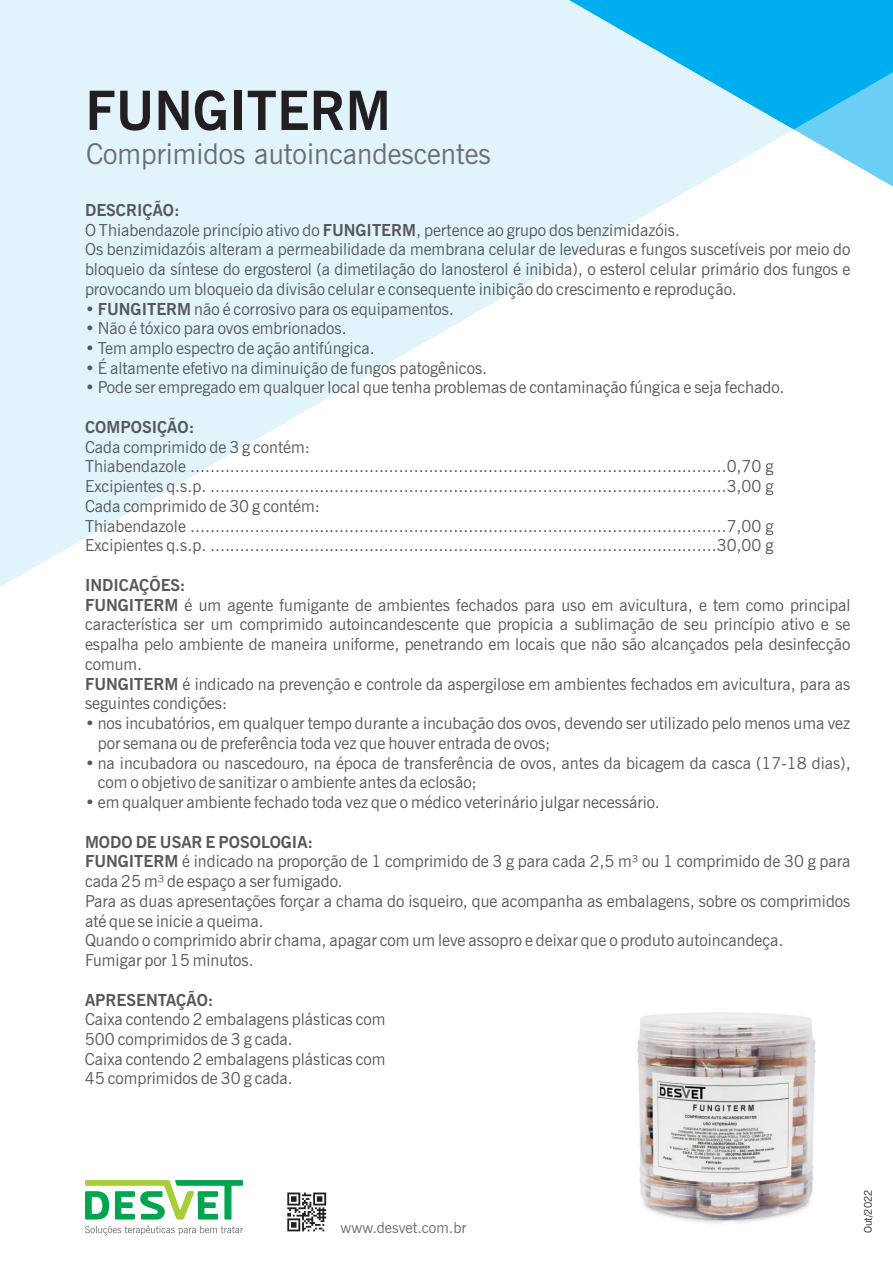
<style>
.page{position:relative;width:893px;height:1263px;background:#fff}
.page>*{position:absolute;margin:0;border:0;box-sizing:border-box;transform-origin:0 0}
.t1{font:700 54px "News Gothic BT";color:#231f20}
.t2{font:28.5px "News Gothic BT";color:#6c6d70}
.t3{font:16.5px/19.8px "News Gothic BT";color:#57585a}
.t4{font:700 16.5px "News Gothic BT";color:#57585a}
.t5{font:15px "News Gothic BT";color:#6c6d70}
.t6{font:10.5px "News Gothic BT";color:#231f20}
.s1{font-weight:700}
</style>
<div class="page">
<svg style="left:0;top:214px;width:646px;height:373px;fill:#e1f4fc"></svg>
<svg style="left:0;top:129px;width:893px;height:85px;fill:#e1f4fc"></svg>
<svg style="left:0;top:0;width:893px;height:129px;background:#aee4f9"></svg>
<img style="left:637px;top:1012px;width:179px;height:212px">
<svg style="left:85px;top:1180px;width:158px;height:39px"></svg>
<svg style="left:85px;top:1226px;width:158px;height:9px"></svg>
<svg style="left:287px;top:1192px;width:40px;height:40px"></svg>
<svg style="left:287px;top:1192px;width:39px;height:39px"></svg>
<h1 class="t1" style="left:85px;top:89px;width:307px">FUNGITERM</h1>
<h2 class="t2" style="left:86px;top:143px;width:406px">Comprimidos autoincandescentes</h2>
<p class="t3" style="left:85px;top:202px;width:767px"><span class="s1">DESCRIÇÃO:<br></span>O Thiabendazole princípio ativo do <span class="s1">FUNGITERM</span>, pertence ao grupo dos benzimidazóis.<br>Os benzimidazóis alteram a permeabilidade da membrana celular de leveduras e fungos suscetíveis por meio do bloqueio da síntese do ergosterol (a dimetilação do lanosterol é inibida), o esterol celular primário dos fungos e provocando um bloqueio da divisão celular e consequente inibição do crescimento e reprodução.</p>
<p class="t3" style="left:85px;top:300px;width:371px">• <span class="s1">FUNGITERM</span> não é corrosivo para os equipamentos.</p>
<p class="t3" style="left:85px;top:320px;width:263px">• Não é tóxico para ovos embrionados.</p>
<p class="t3" style="left:85px;top:340px;width:291px">• Tem amplo espectro de ação antifúngica.</p>
<p class="t3" style="left:85px;top:359px;width:404px">• É altamente efetivo na diminuição de fungos patogênicos.</p>
<p class="t3" style="left:85px;top:379px;width:701px">• Pode ser empregado em qualquer local que tenha problemas de contaminação fúngica e seja fechado.</p>
<p class="t4" style="left:85px;top:420px;width:111px">COMPOSIÇÃO:</p>
<p class="t3" style="left:85px;top:438px;width:690px">Cada comprimido de 3 g contém:<br>Thiabendazole ............................................................................................................0,70 g Excipientes q.s.p. ........................................................................................................3,00 g Cada comprimido de 30 g contém:<br>Thiabendazole ............................................................................................................7,00 g Excipientes q.s.p. ......................................................................................................30,00 g</p>
<p class="t3" style="left:85px;top:577px;width:767px"><span class="s1">INDICAÇÕES:<br>FUNGITERM</span> é um agente fumigante de ambientes fechados para uso em avicultura, e tem como principal característica ser um comprimido autoincandescente que propicia a sublimação de seu princípio ativo e se espalha pelo ambiente de maneira uniforme, penetrando em locais que não são alcançados pela desinfecção comum.<br><span class="s1">FUNGITERM</span> é indicado na prevenção e controle da aspergilose em ambientes fechados em avicultura, para as seguintes condições:</p>
<p class="t3" style="left:98px;top:715px;width:754px;text-indent:-13px">• nos incubatórios, em qualquer tempo durante a incubação dos ovos, devendo ser utilizado pelo menos uma vez por semana ou de preferência toda vez que houver entrada de ovos;</p>
<p class="t3" style="left:98px;top:754px;width:754px;text-indent:-13px">• na incubadora ou nascedouro, na época de transferência de ovos, antes da bicagem da casca (17-18 dias), com o objetivo de sanitizar o ambiente antes da eclosão;</p>
<p class="t3" style="left:85px;top:794px;width:576px">• em qualquer ambiente fechado toda vez que o médico veterinário julgar necessário.</p>
<p class="t3" style="left:85px;top:833px;width:767px"><span class="s1">MODO DE USAR E POSOLOGIA:<br>FUNGITERM</span> é indicado na proporção de 1 comprimido de 3 g para cada 2,5 m³ ou 1 comprimido de 30 g para cada 25 m³ de espaço a ser fumigado.<br>Para as duas apresentações forçar a chama do isqueiro, que acompanha as embalagens, sobre os comprimidos até que se inicie a queima.<br>Quando o comprimido abrir chama, apagar com um leve assopro e deixar que o produto autoincandeça.<br>Fumigar por 15 minutos.</p>
<p class="t4" style="left:85px;top:993px;width:130px">APRESENTAÇÃO:</p>
<p class="t3" style="left:85px;top:1011px;width:302px">Caixa contendo 2 embalagens plásticas com 500 comprimidos de 3 g cada.<br>Caixa contendo 2 embalagens plásticas com 45 comprimidos de 30 g cada.</p>
<p class="t5" style="left:341px;top:1222px;width:127px">www.desvet.com.br</p>
<p class="t6" style="left:864px;top:1233px;width:45px;rotate:-90deg">Out/2022</p>
</div>
